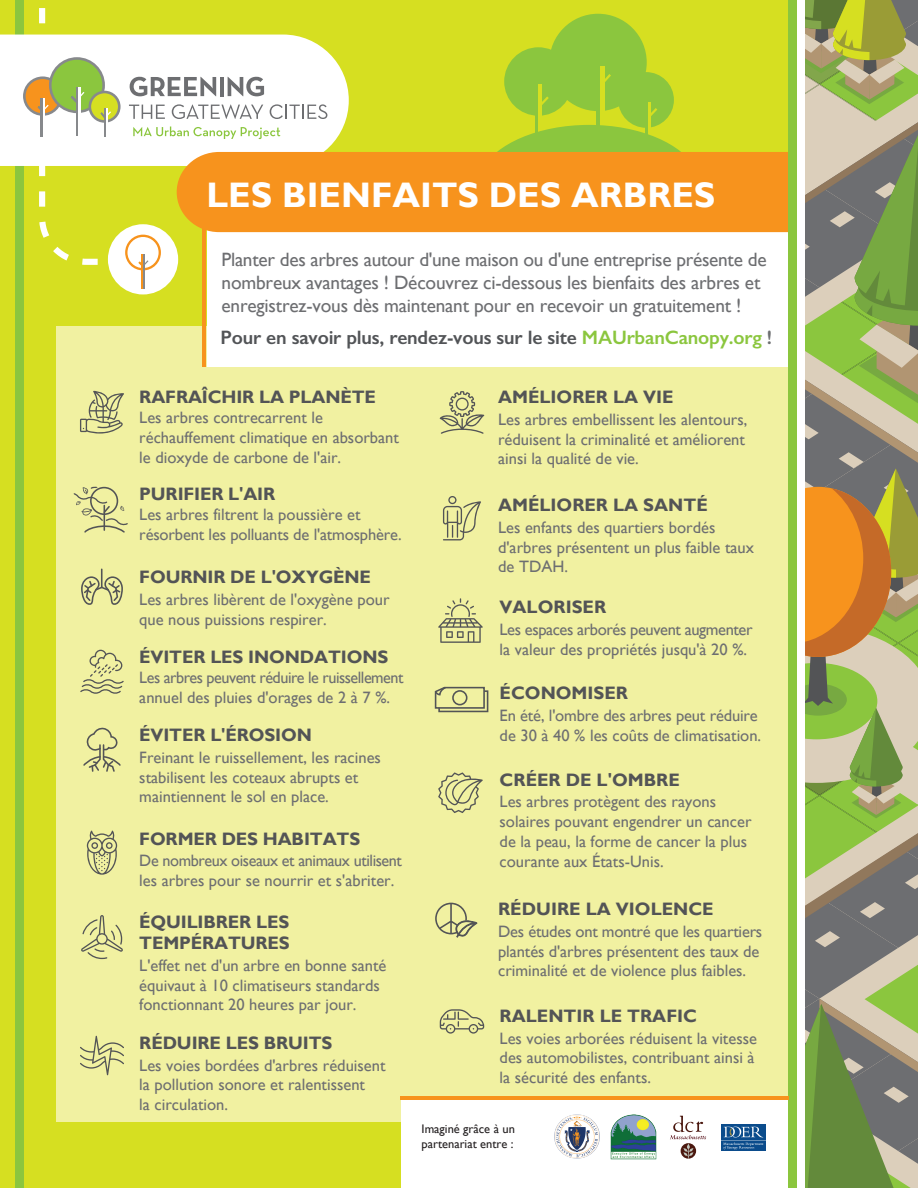
<style>
.page{position:relative;width:918px;height:1188px;background:#fff}
.page>*{position:absolute;margin:0;border:0;box-sizing:border-box;transform-origin:0 0}
.t1{font:700 35.4px "Gill Sans";color:#fff}
.t2{font:600 19.5px "Gill Sans";letter-spacing:-.01em;color:#525457}
.t3{font:19.35px/23.1px "Gill Sans";letter-spacing:-.01em;color:#6d6e71}
.t4{font:700 18px/21.6px "Gill Sans";letter-spacing:-.005em;color:#535456}
.t5{font:16.5px/19.8px "Gill Sans";color:#6d6e71}
.t6{font:16.5px/19.8px "Gill Sans";letter-spacing:-.025em;color:#6d6e71}
.t7{font:16.5px/19.8px "Gill Sans";letter-spacing:-.03em;color:#6d6e71}
.t8{font:12.45px/15px "Gill Sans";color:#231f20}
.s1{color:#8bc63e}
.s2{color:#6d6f71}
</style>
<div class="page">
<div style="left:0;top:0;width:794px;height:1188px;background:#d6df21"></div>
<div style="left:56px;top:326px;width:755px;height:796px;background:#f1f1a1"></div>
<div style="left:207px;top:207px;width:587px;height:160px;background:#fff"></div>
<svg style="left:497px;top:14px;width:184px;height:138px"></svg>
<div style="left:16px;top:0;width:8px;height:1188px;background:#8bc63e"></div>
<div style="left:108px;top:224px;width:70px;height:70px;background:#fff;border-radius:50%"></div>
<svg style="left:0;top:35px;width:349px;height:131px;fill:#fff"></svg>
<div style="left:327px;top:152px;width:461px;height:80px;background:#f7931d"></div>
<svg style="left:804px;top:0;width:114px;height:1188px;background:#a0a26c"></svg>
<hr style="left:141px;top:254px;width:2px;height:35px;background:#f7931d">
<hr style="left:143px;top:254px;width:2px;height:35px;background:#87898c">
<svg style="left:23px;top:8px;width:304px;height:262px"></svg>
<hr style="left:202px;top:225px;width:4px;height:142px;background:#f7931d">
<svg style="left:81px;top:915px;width:42px;height:44px"></svg>
<svg style="left:80px;top:1036px;width:44px;height:39px"></svg>
<svg style="left:87px;top:831px;width:30px;height:44px"></svg>
<svg style="left:80px;top:391px;width:44px;height:43px"></svg>
<svg style="left:80px;top:650px;width:44px;height:44px"></svg>
<svg style="left:83px;top:728px;width:38px;height:44px"></svg>
<svg style="left:81px;top:568px;width:42px;height:37px"></svg>
<svg style="left:74px;top:486px;width:54px;height:47px"></svg>
<svg style="left:443px;top:496px;width:38px;height:44px"></svg>
<svg style="left:438px;top:772px;width:45px;height:41px"></svg>
<svg style="left:440px;top:1009px;width:44px;height:25px"></svg>
<svg style="left:438px;top:598px;width:45px;height:45px"></svg>
<svg style="left:440px;top:391px;width:44px;height:43px"></svg>
<svg style="left:435px;top:903px;width:42px;height:35px"></svg>
<svg style="left:434px;top:686px;width:54px;height:26px"></svg>
<div style="left:402px;top:1097px;width:390px;height:91px;background:#fff"></div>
<svg style="left:670px;top:1116px;width:36px;height:43px"></svg>
<img style="left:611px;top:1115px;width:46px;height:45px">
<img style="left:722px;top:1124px;width:44px;height:26px">
<img style="left:554px;top:1114px;width:46px;height:45px">
<div style="left:796px;top:0;width:8px;height:1188px;background:#fff"></div>
<div style="left:788px;top:0;width:8px;height:1188px;background:#8bc63e"></div>
<hr style="left:400px;top:1096px;width:388px;height:4px;background:#f7931d">
<h1 class="t1" style="left:206px;top:174px;width:510px">LES BIENFAITS DES ARBRES</h1>
<p class="t3" style="left:222px;top:247px;width:547px">Planter des arbres autour d'une maison ou d'une entreprise présente de nombreux avantages ! Découvrez ci-dessous les bienfaits des arbres et enregistrez-vous dès maintenant pour en recevoir un gratuitement !</p>
<p class="t2" style="left:221px;top:326px;width:553px">Pour en savoir plus, rendez-vous sur le site <span class="s1">MAUrbanCanopy.org</span> <span class="s2">!</span></p>
<p class="t4" style="left:139px;top:387px;width:238px">RAFRAÎCHIR LA PLANÈTE</p>
<p class="t5" style="left:139px;top:407px;width:261px">Les arbres contrecarrent le réchauffement climatique en absorbant le dioxyde de carbone de l'air.</p>
<p class="t4" style="left:139px;top:484px;width:138px">PURIFIER L'AIR</p>
<p class="t5" style="left:139px;top:504px;width:264px">Les arbres filtrent la poussière et résorbent les polluants de l'atmosphère.</p>
<p class="t4" style="left:139px;top:567px;width:233px">FOURNIR DE L'OXYGÈNE</p>
<p class="t5" style="left:139px;top:589px;width:252px">Les arbres libèrent de l'oxygène pour que nous puissions respirer.</p>
<p class="t4" style="left:139px;top:647px;width:251px">ÉVITER LES INONDATIONS</p>
<p class="t7" style="left:139px;top:667px;width:266px">Les arbres peuvent réduire le ruissellement annuel des pluies d'orages de 2 à 7 %.</p>
<p class="t4" style="left:139px;top:725px;width:174px">ÉVITER L'ÉROSION</p>
<p class="t5" style="left:139px;top:747px;width:243px">Freinant le ruissellement, les racines stabilisent les coteaux abrupts et maintiennent le sol en place.</p>
<p class="t4" style="left:139px;top:828px;width:222px">FORMER DES HABITATS</p>
<p class="t6" style="left:139px;top:851px;width:264px">De nombreux oiseaux et animaux utilisent les arbres pour se nourrir et s'abriter.</p>
<p class="t4" style="left:139px;top:911px;width:152px">ÉQUILIBRER LES<br>TEMPÉRATURES</p>
<p class="t5" style="left:139px;top:955px;width:249px">L'effet net d'un arbre en bonne santé équivaut à 10 climatiseurs standards fonctionnant 20 heures par jour.</p>
<p class="t4" style="left:139px;top:1033px;width:195px">RÉDUIRE LES BRUITS</p>
<p class="t5" style="left:139px;top:1055px;width:248px">Les voies bordées d'arbres réduisent la pollution sonore et ralentissent<br>la circulation.</p>
<p class="t4" style="left:498px;top:387px;width:177px">AMÉLIORER LA VIE</p>
<p class="t5" style="left:498px;top:409px;width:251px">Les arbres embellissent les alentours, réduisent la criminalité et améliorent ainsi la qualité de vie.</p>
<p class="t4" style="left:498px;top:495px;width:211px">AMÉLIORER LA SANTÉ</p>
<p class="t5" style="left:498px;top:517px;width:257px">Les enfants des quartiers bordés d'arbres présentent un plus faible taux de TDAH.</p>
<p class="t4" style="left:500px;top:597px;width:108px">VALORISER</p>
<p class="t6" style="left:500px;top:619px;width:255px">Les espaces arborés peuvent augmenter la valeur des propriétés jusqu'à 20 %.</p>
<p class="t4" style="left:500px;top:683px;width:130px">ÉCONOMISER</p>
<p class="t5" style="left:500px;top:705px;width:263px">En été, l'ombre des arbres peut réduire de 30 à 40 % les coûts de climatisation.</p>
<p class="t4" style="left:500px;top:769px;width:182px">CRÉER DE L'OMBRE</p>
<p class="t5" style="left:500px;top:792px;width:253px">Les arbres protègent des rayons solaires pouvant engendrer un cancer de la peau, la forme de cancer la plus courante aux États-Unis.</p>
<p class="t4" style="left:498px;top:899px;width:217px">RÉDUIRE LA VIOLENCE</p>
<p class="t5" style="left:498px;top:921px;width:266px">Des études ont montré que les quartiers plantés d'arbres présentent des taux de criminalité et de violence plus faibles.</p>
<p class="t4" style="left:500px;top:1006px;width:199px">RALENTIR LE TRAFIC</p>
<p class="t5" style="left:500px;top:1028px;width:259px">Les voies arborées réduisent la vitesse des automobilistes, contribuant ainsi à la sécurité des enfants.</p>
<p class="t8" style="left:422px;top:1122px;width:95px">Imaginé grâce à un partenariat entre :</p>
</div>
